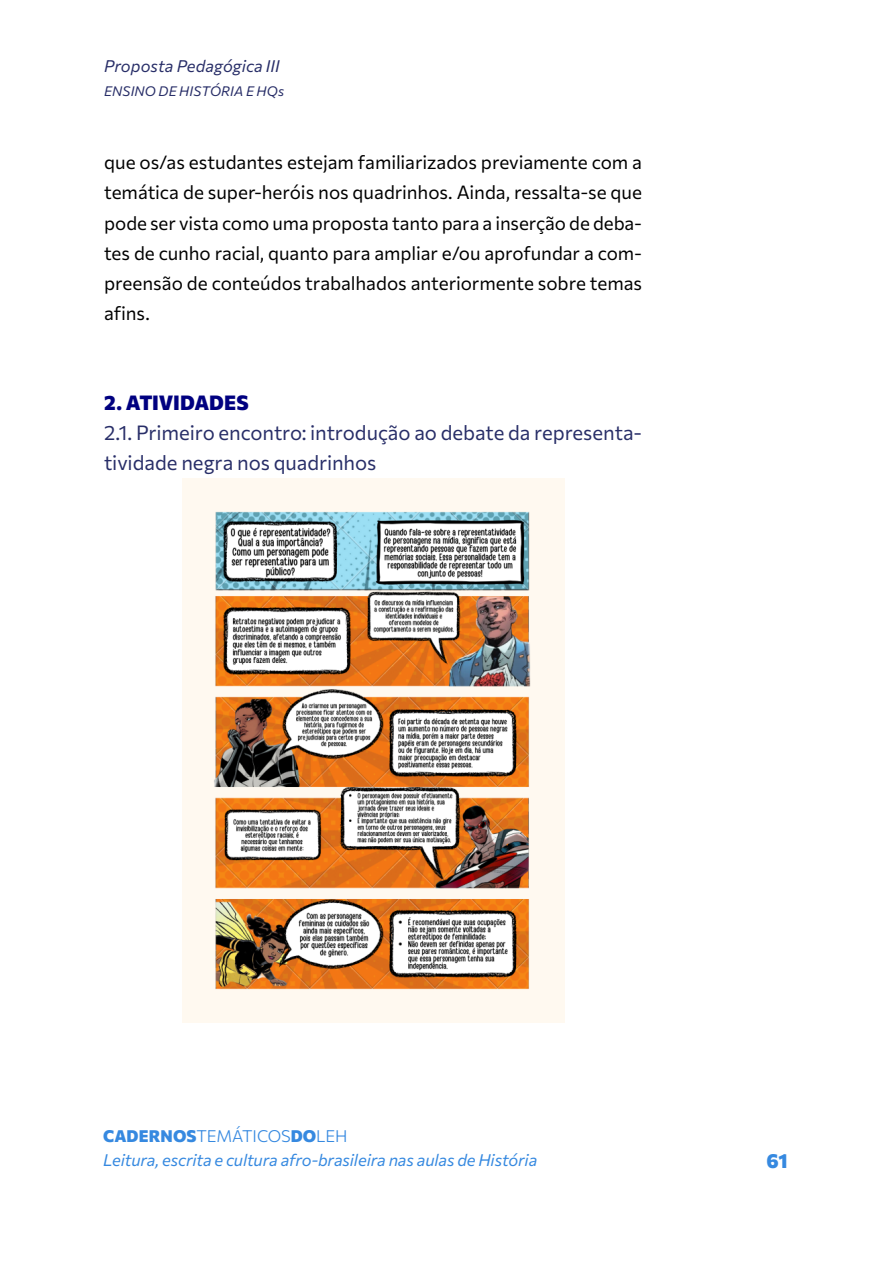
<style>
.page{position:relative;width:893px;height:1263px;background:#fff}
.page>*{position:absolute;margin:0;border:0;box-sizing:border-box;transform-origin:0 0}
.t1{font:20.25px/30px "Commissioner";letter-spacing:-.005em;color:#282e68}
.t2{font:800 20.25px "Commissioner";letter-spacing:-.01em;color:#000080}
.t3{font:800 19.8px "Commissioner";color:#3689e0}
.t4{font:18.75px/30px "Commissioner";letter-spacing:-.005em;color:#000;text-align:justify}
.t5{font:16.5px/24px "Commissioner";letter-spacing:-.01em;color:#3689e0}
.t6{font:16.5px "Commissioner";color:#282e68}
.t7{font:13.5px "Commissioner";letter-spacing:.015em;color:#282e68}
.s1{font-weight:800}
.s2{font-weight:300}
</style>
<div class="page">
<img style="left:182px;top:478px;width:382px;height:544px">
<p class="t6" style="left:104px;top:53px;width:177px">Proposta Pedagógica III</p>
<p class="t7" style="left:104px;top:80px;width:182px">ENSINO DE HISTÓRIA E HQs</p>
<p class="t4" style="left:104px;top:146px;width:539px">que os/as estudantes estejam familiarizados previamente com a temática de super-heróis nos quadrinhos. Ainda, ressalta-se que pode ser vista como uma proposta tanto para a inserção de deba&shy;tes de cunho racial, quanto para ampliar e/ou aprofundar a com&shy;preensão de conteúdos trabalhados anteriormente sobre temas afins.</p>
<p class="t2" style="left:104px;top:387px;width:146px">2. ATIVIDADES</p>
<p class="t1" style="left:104px;top:416px;width:539px">2.1. Primeiro encontro: introdução ao debate da representa&shy;tividade negra nos quadrinhos</p>
<p class="t5" style="left:103px;top:1123px;width:436px"><span class="s1">CADERNOS</span><span class="s2">TEMÁTICOS</span><span class="s1">DO</span><span class="s2">LEH<br></span>Leitura, escrita e cultura afro-brasileira nas aulas de História</p>
<p class="t3" style="left:766px;top:1145px;width:23px">61</p>
</div>
